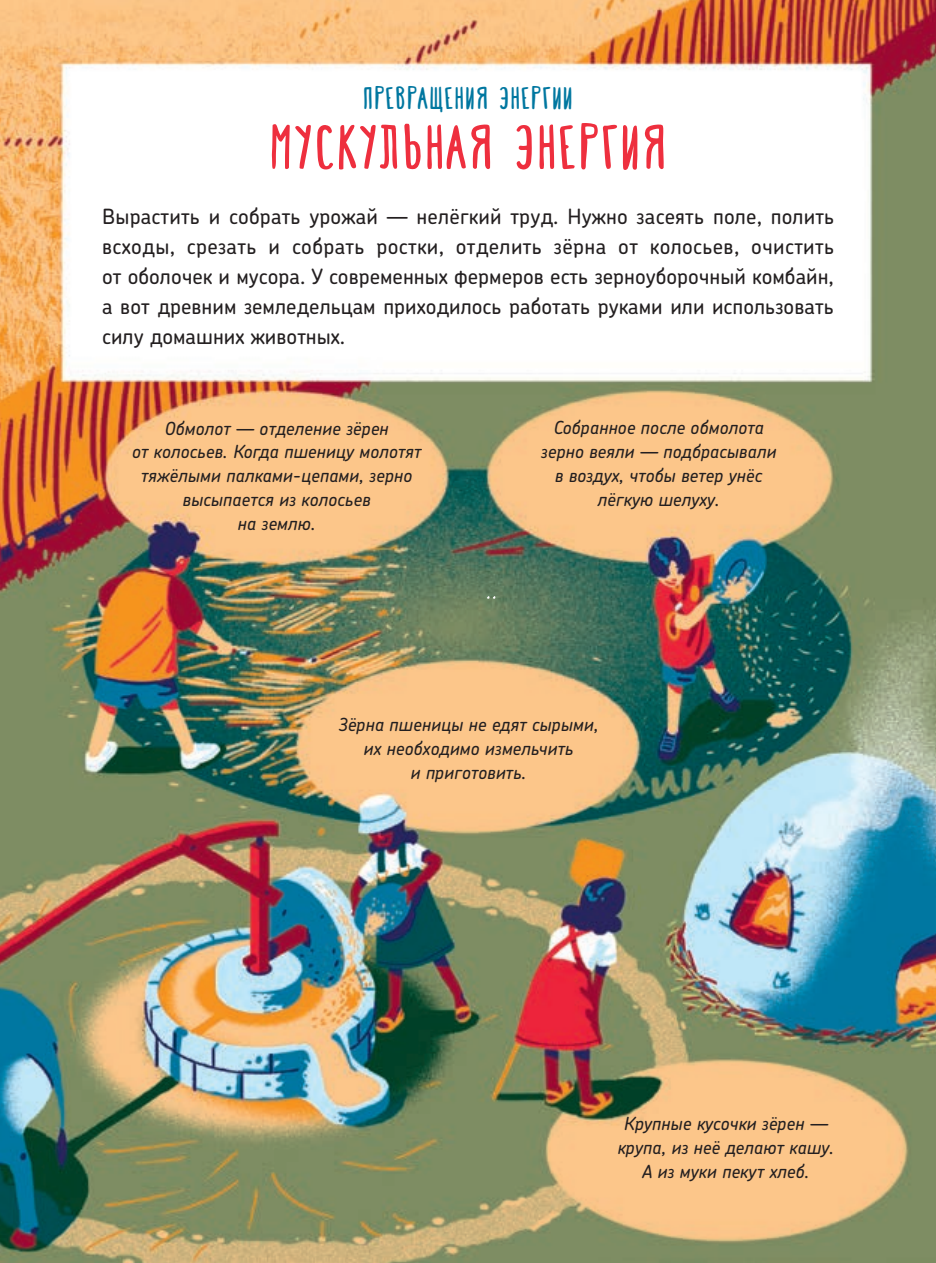
<style>
.page{position:relative;width:936px;height:1263px;background:#fff}
.page>*{position:absolute;margin:0;border:0;box-sizing:border-box;transform-origin:0 0}
.t1{font:condensed 60px "Happy Fox";letter-spacing:.05em;color:#ee2f3e;scale:1.1 1}
.t2{font:condensed 30px "Happy Fox";letter-spacing:.05em;color:#0077a0;scale:1.1 1}
.t3{font:500 21px/30px "Chevin Pro";color:#231f20;text-align:justify}
.t4{font:italic 500 18px/24px "Chevin Pro";color:#231f20;text-align:center}
</style>
<div class="page">
<img style="left:0;top:0;width:935px;height:1263px">
<svg style="left:487px;top:596px;width:8px;height:3px"></svg>
<h2 class="t2" style="left:363px;top:80px;width:192px">Превращения энергии</h2>
<h1 class="t1" style="left:270px;top:111px;width:362px">Мускульная энергия</h1>
<p class="t3" style="left:102px;top:201px;width:733px">Вырастить и собрать урожай — нелёгкий труд. Нужно засеять поле, полить всходы, срезать и собрать ростки, отделить зёрна от колосьев, очистить от оболочек и мусора. У современных фермеров есть зерноуборочный комбайн, а вот древним земледельцам приходилось работать руками или использовать силу домашних животных.</p>
<p class="t4" style="left:132px;top:415px;width:291px">Обмолот — отделение зёрен<br>от колосьев. Когда пшеницу молотят тяжёлыми палками-цепами, зерно высыпается из колосьев<br>на землю.</p>
<p class="t4" style="left:541px;top:415px;width:237px">Собранное после обмолота зерно веяли — подбрасывали в воздух, чтобы ветер унёс лёгкую шелуху.</p>
<p class="t4" style="left:338px;top:712px;width:261px">Зёрна пшеницы не едят сырыми, их необходимо измельчить<br>и приготовить.</p>
<p class="t4" style="left:617px;top:1110px;width:218px">Крупные кусочки зёрен — крупа, из неё делают кашу.<br>А из муки пекут хлеб.</p>
</div>
